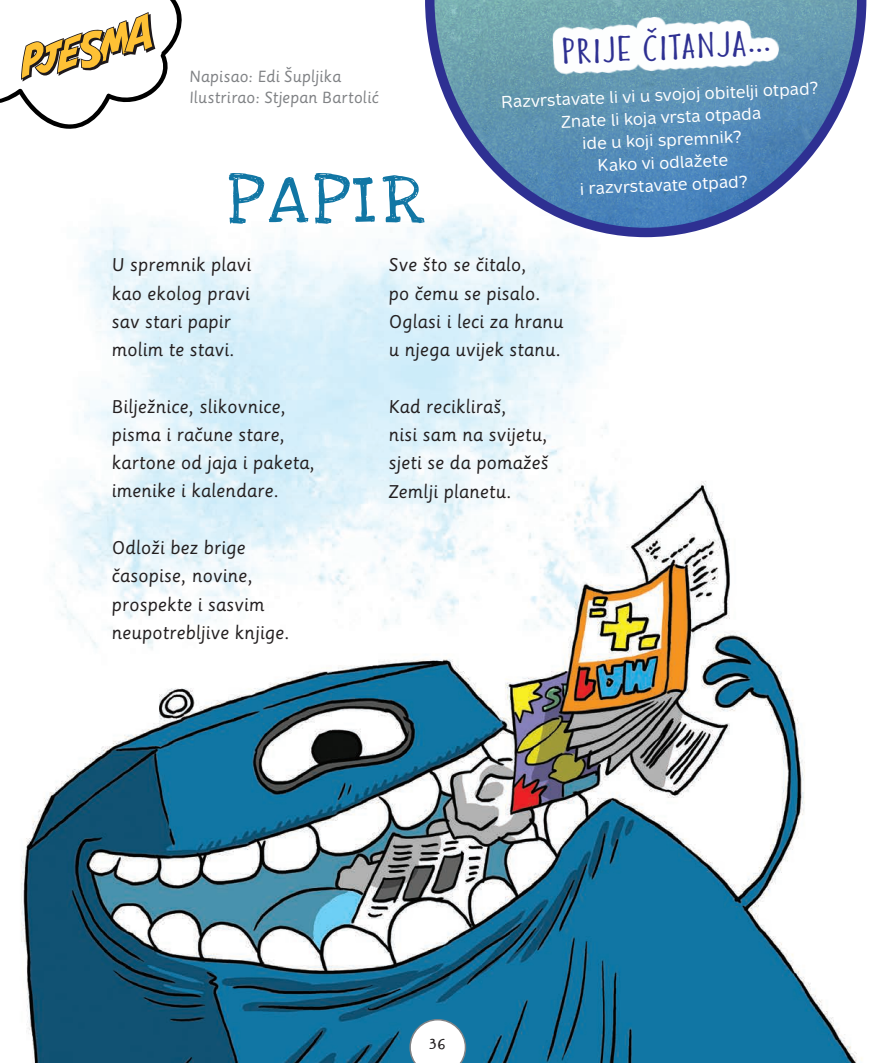
<style>
.page{position:relative;width:875px;height:1063px;background:#fff}
.page>*{position:absolute;margin:0;border:0;box-sizing:border-box;transform-origin:0 0}
.t1{font:69px "Love Ya Like A Sister";letter-spacing:.1em;color:#1176a4}
.t2{font:700 33.75px "Pocket";color:#2e3092}
.t3{font:700 19.5px "Pocket";color:#231f20}
.t4{font:18px/28.2px "Sassoon Primary";color:#231f20}
.t5{font:16.95px/22.5px "Metron Text Pro";color:#fff;text-align:center}
.t6{font:15.75px/21px "Sassoon Primary";color:#808285}
</style>
<div class="page">
<img style="left:21px;top:0;width:846px;height:1062px">
<svg style="left:409px;top:1018px;width:57px;height:44px"></svg>
<svg style="left:425px;top:0;width:441px;height:237px"></svg>
<svg style="left:551px;top:11px;width:229px;height:65px"></svg>
<svg style="left:0;top:0;width:187px;height:131px"></svg>
<p class="t6" style="left:189px;top:66px;width:191px">Napisao: Edi Šupljika<br>Ilustrirao: Stjepan Bartolić</p>
<h1 class="t1" style="left:228px;top:158px;width:198px">PAPIR</h1>
<h2 class="t2" style="left:560px;top:29px;width:211px;rotate:-3deg">PRIJE ČITANJA...</h2>
<p class="t5" style="left:500px;top:92px;width:319px;rotate:-3deg">Razvrstavate li vi u svojoj obitelji otpad?<br>Znate li koja vrsta otpada<br>ide u koji spremnik?<br>Kako vi odlažete<br>i razvrstavate otpad?</p>
<p class="t4" style="left:111px;top:250px;width:141px">U spremnik plavi kao ekolog pravi sav stari papir molim te stavi.</p>
<p class="t4" style="left:111px;top:392px;width:205px">Bilježnice, slikovnice, pisma i račune stare, kartone od jaja i paketa, imenike i kalendare.</p>
<p class="t4" style="left:111px;top:533px;width:180px">Odloži bez brige časopise, novine, prospekte i sasvim neupotrebljive knjige.</p>
<p class="t4" style="left:388px;top:250px;width:176px">Sve što se čitalo,<br>po čemu se pisalo.<br>Oglasi i leci za hranu u njega uvijek stanu.</p>
<p class="t4" style="left:388px;top:392px;width:161px">Kad recikliraš,<br>nisi sam na svijetu, sjeti se da pomažeš<br>Zemlji planetu.</p>
<p class="t3" style="left:428px;top:1027px;width:19px">36</p>
</div>
